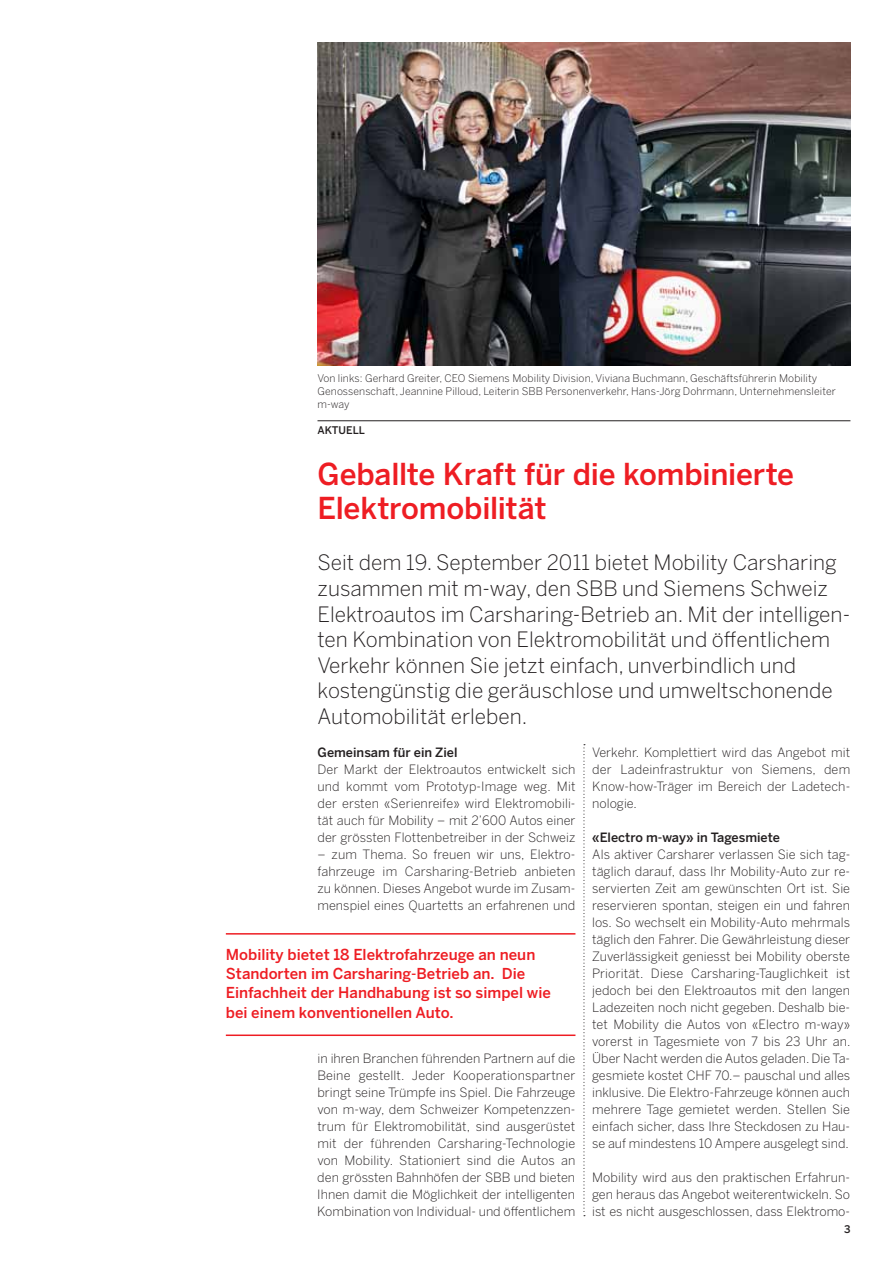
<style>
.page{position:relative;width:893px;height:1263px;background:#fff}
.page>*{position:absolute;margin:0;border:0;box-sizing:border-box;transform-origin:0 0}
.t1{font:500 30px/34px "Benton Sans";letter-spacing:-.01em;color:#ee1d23}
.t2{font:300 21px/25.5px "Benton Sans";color:#231f20}
.t3{font:500 15px/19.2px "Benton Sans";color:#ee1d23}
.t4{font:300 12.75px/17px "Benton Sans";color:#231f20;text-align:justify}
.t5{font:500 12.75px "Benton Sans";color:#231f20}
.t6{font:300 10.5px/12.8px "Benton Sans";letter-spacing:.01em;color:#231f20}
.t7{font:500 10.5px "Benton Sans";color:#231f20}
</style>
<div class="page">
<hr style="left:317px;top:420px;width:533px;height:1px;background:#231f20">
<svg style="left:583px;top:744px;width:2px;height:472px"></svg>
<hr style="left:226px;top:933px;width:349px;height:1px;background:#ee1d23">
<hr style="left:226px;top:1034px;width:349px;height:2px;background:#ee1d23">
<img style="left:317px;top:43px;width:533px;height:323px">
<p class="t6" style="left:317px;top:372px;width:520px">Von links: Gerhard Greiter, CEO Siemens Mobility Division, Viviana Buchmann, Geschäftsführerin Mobility<br>Genossenschaft, Jeannine Pilloud, Leiterin SBB Personenverkehr, Hans-Jörg Dohrmann, U nternehmensleiter m-way</p>
<p class="t7" style="left:317px;top:424px;width:49px">aktuell</p>
<h1 class="t1" style="left:317px;top:456px;width:478px">Geballte Kraft für die kombinierte<br>Elektromobilität</h1>
<p class="t2" style="left:317px;top:550px;width:534px">Seit dem 19. September 2011 bietet Mobility Carsharing zusammen mit m-way, den SBB und Siemens Schweiz Elektroautos im Carsharing-Betrieb an. Mit der intelligen&shy;ten Kombination von Elektromobilität und öffentlichem Verkehr können Sie jetzt einfach, unverbindlich und kostengünstig die geräuschlose und umweltschonende Automobilität erleben.</p>
<p class="t5" style="left:317px;top:745px;width:142px">Gemeinsam für ein Ziel</p>
<p class="t4" style="left:317px;top:761px;width:259px">Der Markt der Elektroautos entwickelt sich und kommt vom Prototyp-Image weg. Mit der ersten «Serienreife» wird Elektromobili&shy;tät auch für Mobility – mit 2’600 Autos einer der grössten Flottenbetreiber in der Schweiz</p>
<p class="t4" style="left:317px;top:846px;width:259px">– zum Thema. So freuen wir uns, Elektro&shy;fahrzeuge im Carsharing-Betrieb anbieten zu können. Dieses Angebot wurde im Zusam&shy;menspiel eines Quartetts an erfahrenen und</p>
<p class="t3" style="left:226px;top:945px;width:327px">Mobility bietet 18 Elektrofahrzeuge an neun Standorten im Carsharing-Betrieb an. Die Einfachheit der Handhabung ist so simpel wie bei einem konventionellen Auto.</p>
<p class="t4" style="left:317px;top:1050px;width:260px">in ihren Branchen führenden Partnern auf die Beine gestellt. Jeder Kooperationspartner bringt seine Trümpfe ins Spiel. Die Fahrzeuge von m-way, dem Schweizer Kompetenzzen&shy;trum für Elektromobilität, sind ausgerüstet mit der führenden Carsharing-Technologie von Mobility. Stationiert sind die Autos an den grössten Bahnhöfen der SBB und bieten Ihnen damit die Möglichkeit der intelligenten Kombination von Individual- und öffentlichem</p>
<p class="t4" style="left:592px;top:744px;width:259px">Verkehr. Komplettiert wird das Angebot mit der Ladeinfrastruktur von Siemens, dem Know-how-Träger im Bereich der Ladetech&shy;nologie.</p>
<p class="t5" style="left:592px;top:830px;width:189px">«Electro m-way» in Tagesmiete</p>
<p class="t4" style="left:592px;top:846px;width:260px">Als aktiver Carsharer verlassen Sie sich tag&shy;täglich darauf, dass Ihr Mobility-Auto zur re&shy;servierten Zeit am gewünschten Ort ist. Sie reservieren spontan, steigen ein und fahren los. So wechselt ein Mobility-Auto mehrmals täglich den Fahrer. Die Gewährleistung dieser Zuverlässigkeit geniesst bei Mobility oberste Priorität. Diese Carsharing-Tauglichkeit ist jedoch bei den Elektroautos mit den langen Ladezeiten noch nicht gegeben. Deshalb bie&shy;tet Mobility die Autos von «Electro m-way» vorerst in Tagesmiete von 7 bis 23 U hr an.<br>Über Nacht werden die Autos geladen. Die Ta&shy;gesmiete kostet CHF 70.– pauschal und alles inklusive. Die Elektro-Fahrzeuge können auch mehrere Tage gemietet werden. Stellen Sie einfach sicher, dass Ihre Steckdosen zu Hau&shy;se auf mindestens 10 Ampere ausgelegt sind.</p>
<p class="t4" style="left:592px;top:1169px;width:259px">Mobility wird aus den praktischen Erfahrun&shy;gen heraus das Angebot weiterentwickeln. So ist es nicht ausgeschlossen, dass Elektromo-</p>
<p class="t7" style="left:844px;top:1223px;width:8px">3</p>
</div>
